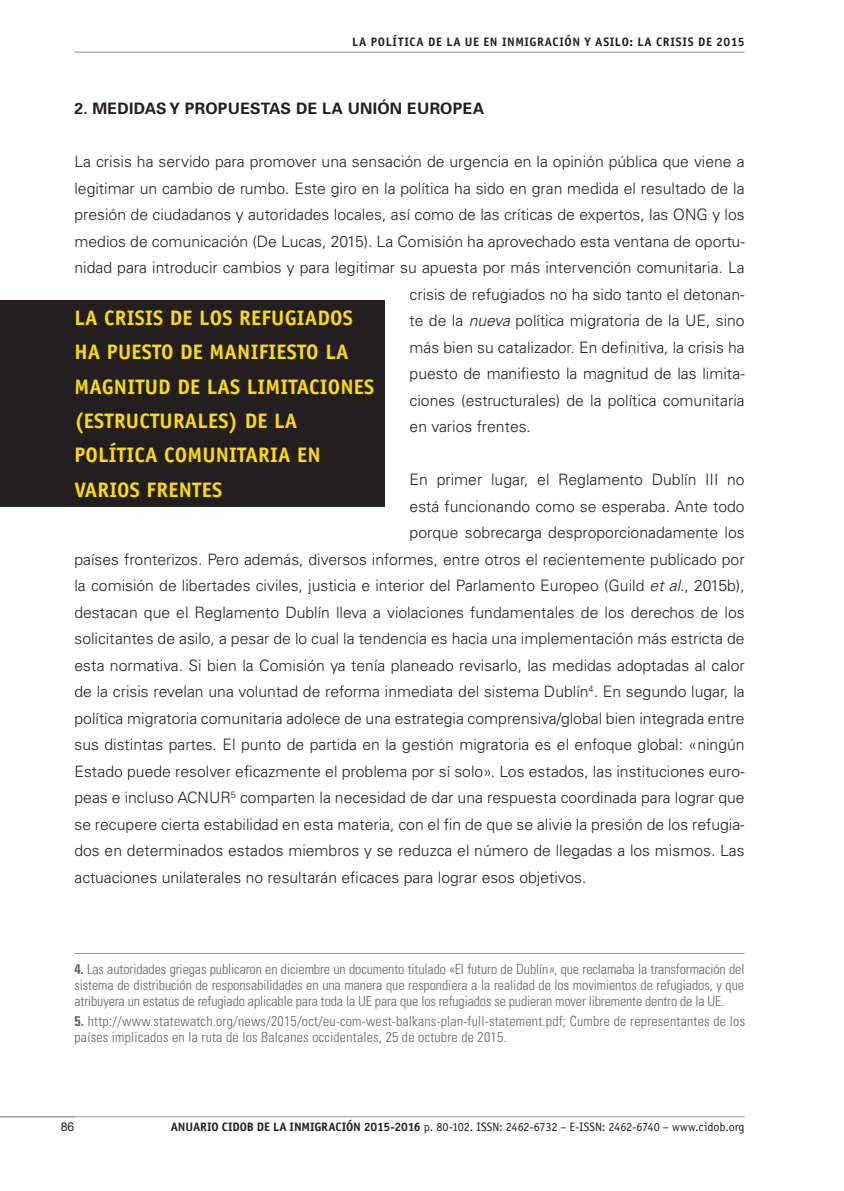
<style>
.page{position:relative;width:844px;height:1191px;background:#fff}
.page>*{position:absolute;margin:0;border:0;box-sizing:border-box;transform-origin:0 0}
.t1{font:700 21px/34.3px "Officina Sans Std";letter-spacing:.01em;color:#ffdc01}
.t2{font:300 15.75px "Univers";color:#231f20}
.t3{font:700 15.75px "Univers";letter-spacing:.02em;color:#231f20}
.t4{font:300 condensed 14px/15.8px "Univers";letter-spacing:.015em;color:#636366;text-align:justify}
.t5{font:12.25px "Officina Sans Std";letter-spacing:-.01em;color:#231f20}
.t6{font:700 12.25px "Officina Sans Std";letter-spacing:.05em;color:#231f20}
.t7{font:12.25px "Helvetica Neue LT Std";color:#231f20}
.s1{font-style:italic}
.s2{font-weight:700}
</style>
<div class="page">
<hr style="left:74px;top:52px;width:670px;height:1px;background:#939598">
<hr style="left:0;top:1116px;width:744px;height:1px;background:#939598">
<hr style="left:74px;top:953px;width:670px;height:1px;background:#939598">
<div style="left:0;top:300px;width:384px;height:206px;background:#231f20"></div>
<p class="t6" style="left:352px;top:34px;width:394px">LA POLÍTICA DE LA UE EN INMIGRACIÓN Y ASILO: LA CRISIS DE 2015</p>
<p class="t3" style="left:74px;top:99px;width:411px">2. MEDIDAS Y PROPUESTAS DE LA UNIÓN EUROPEA</p>
<p class="t2" style="left:74px;top:152px;width:671px">La crisis ha servido para promover una sensación de urgencia en la opinión pública que viene a</p>
<p class="t2" style="left:74px;top:179px;width:671px">legitimar un cambio de rumbo. Este giro en la política ha sido en gran medida el resultado de la</p>
<p class="t2" style="left:74px;top:205px;width:671px">presión de ciudadanos y autoridades locales, así como de las críticas de expertos, las ONG y los</p>
<p class="t2" style="left:74px;top:232px;width:671px">medios de comunicación (De Lucas, 2015). La Comisión ha aprovechado esta ventana de oportu-</p>
<p class="t2" style="left:74px;top:258px;width:671px">nidad para introducir cambios y para legitimar su apuesta por más intervención comunitaria. La</p>
<p class="t2" style="left:409px;top:285px;width:336px">crisis de refugiados no ha sido tanto el detonan-</p>
<p class="t2" style="left:409px;top:311px;width:336px">te de la <span class="s1">nueva</span> política migratoria de la UE, sino</p>
<p class="t2" style="left:409px;top:338px;width:336px">más bien su catalizador. En definitiva, la crisis ha</p>
<p class="t2" style="left:409px;top:364px;width:336px">puesto de manifiesto la magnitud de las limita-</p>
<p class="t2" style="left:409px;top:390px;width:336px">ciones (estructurales) de la política comunitaria</p>
<p class="t2" style="left:409px;top:417px;width:123px">en varios frentes.</p>
<h1 class="t1" style="left:74px;top:300px;width:301px">LA CRISIS DE LOS REFUGIADOS<br>HA PUESTO DE MANIFIESTO LA<br>MAGNITUD DE LAS LIMITACIONES (ESTRUCTURALES) DE LA<br>POLÍTICA COMUNITARIA EN<br>VARIOS FRENTES</h1>
<p class="t2" style="left:409px;top:470px;width:336px">En primer lugar, el Reglamento Dublín III no</p>
<p class="t2" style="left:409px;top:496px;width:336px">está funcionando como se esperaba. Ante todo</p>
<p class="t2" style="left:409px;top:523px;width:336px">porque sobrecarga desproporcionadamente los</p>
<p class="t2" style="left:74px;top:549px;width:671px">países fronterizos. Pero además, diversos informes, entre otros el recientemente publicado por</p>
<p class="t2" style="left:74px;top:576px;width:671px">la comisión de libertades civiles, justicia e interior del Parlamento Europeo (Guild <span class="s1">et al</span>., 2015b),</p>
<p class="t2" style="left:74px;top:602px;width:671px">destacan que el Reglamento Dublín lleva a violaciones fundamentales de los derechos de los</p>
<p class="t2" style="left:74px;top:629px;width:671px">solicitantes de asilo, a pesar de lo cual la tendencia es hacia una implementación más estricta de</p>
<p class="t2" style="left:74px;top:655px;width:671px">esta normativa. Si bien la Comisión ya tenía planeado revisarlo, las medidas adoptadas al calor</p>
<p class="t2" style="left:74px;top:682px;width:671px">de la crisis revelan una voluntad de reforma inmediata del sistema Dublín<sup>4</sup>. En segundo lugar, la</p>
<p class="t2" style="left:74px;top:708px;width:671px">política migratoria comunitaria adolece de una estrategia comprensiva/global bien integrada entre</p>
<p class="t2" style="left:74px;top:735px;width:671px">sus distintas partes. El punto de partida en la gestión migratoria es el enfoque global: «ningún</p>
<p class="t2" style="left:74px;top:761px;width:671px">Estado puede resolver eficazmente el problema por sí solo». Los estados, las instituciones euro-</p>
<p class="t2" style="left:74px;top:788px;width:671px">peas e incluso ACNUR<sup>5</sup> comparten la necesidad de dar una respuesta coordinada para lograr que</p>
<p class="t2" style="left:74px;top:814px;width:671px">se recupere cierta estabilidad en esta materia, con el fin de que se alivie la presión de los refugia-</p>
<p class="t2" style="left:74px;top:841px;width:671px">dos en determinados estados miembros y se reduzca el número de llegadas a los mismos. Las</p>
<p class="t2" style="left:74px;top:867px;width:513px">actuaciones unilaterales no resultarán eficaces para lograr esos objetivos.</p>
<p class="t4" style="left:74px;top:961px;width:671px"><span class="s2">4.</span> Las autoridades griegas publicaron en diciembre un documento titulado «El futuro de Dublín<span class="s1">»</span>, que reclamaba la transformación del sistema de distribución de responsabilidades en una manera que respondiera a la realidad de los movimientos de refugiados, y que atribuyera un estatus de refugiado aplicable para toda la UE para que los refugiados se pudieran mover libremente dentro de la UE.</p>
<p class="t4" style="left:74px;top:1013px;width:672px"><span class="s2">5.</span> http://www.statewatch.org/news/2015/oct/eu-com-west-balkans-plan-full-statement.pdf; Cumbre de representantes de los países implicados en la ruta de los Balcanes occidentales, 25 de octubre de 2015.</p>
<p class="t7" style="left:61px;top:1119px;width:15px">86</p>
<p class="t5" style="left:171px;top:1119px;width:575px"><span class="s2">ANUARIO CIDOB DE LA INMIGRACIÓN 2015-2016</span> p. 80-102. ISSN: 2462-6732 – E-ISSN: 2462-6740 – www.cidob.org</p>
</div>
